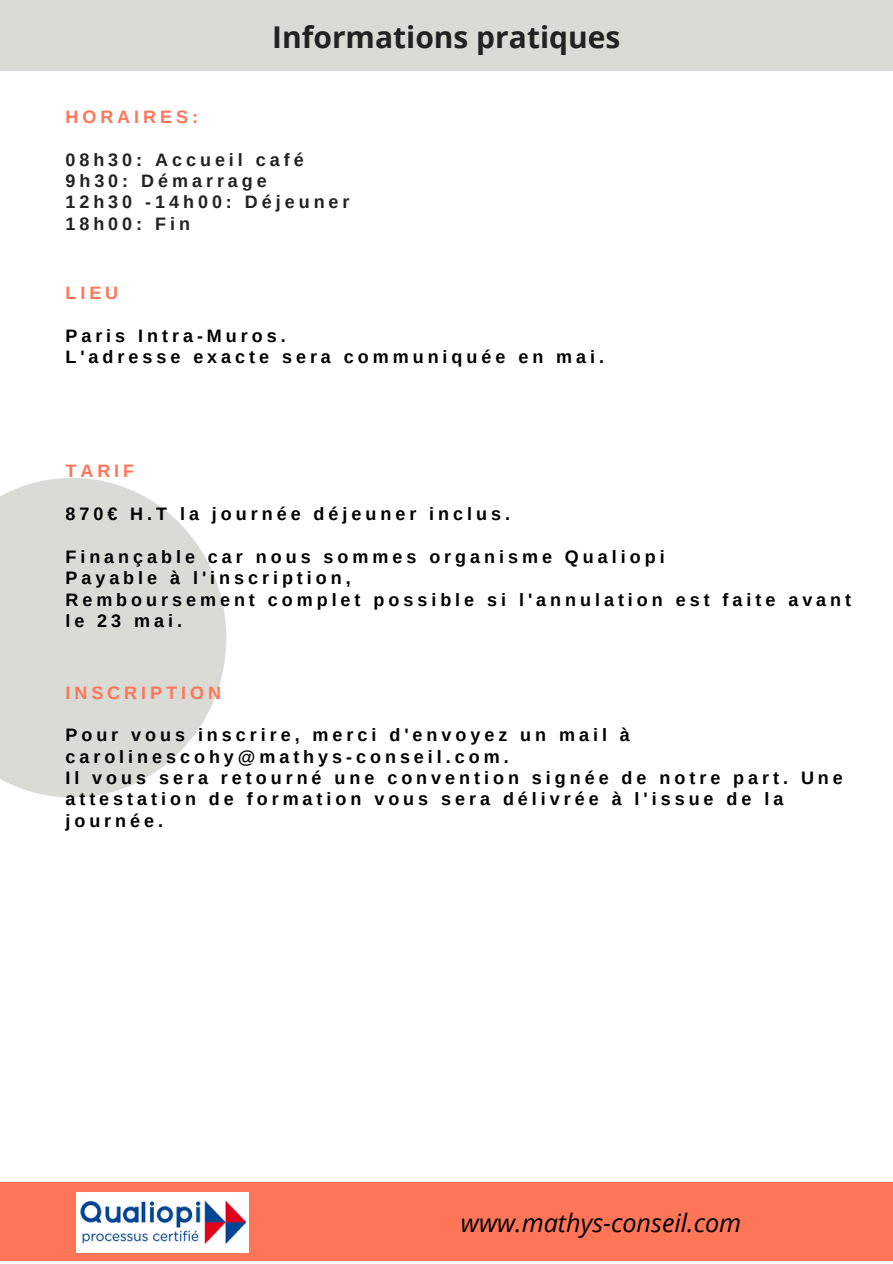
<style>
.page{position:relative;width:893px;height:1264px;background:#fff}
.page>*{position:absolute;margin:0;border:0;box-sizing:border-box;transform-origin:0 0}
.t1{font:700 30px "Open Sans";color:#222}
.t2{font:italic 25.2px "Open Sans";color:#000}
.t3{font:700 18px/21.3px "Arimo";letter-spacing:.22em;color:#000}
.t4{font:700 18px/21.3px "Arimo";letter-spacing:.22em;color:#222}
.t5{font:700 18px "Arimo";letter-spacing:.22em;color:#ff7558}
</style>
<div class="page">
<svg style="left:0;top:478px;width:226px;height:319px;fill:#dbdbd6"></svg>
<div style="left:0;top:0;width:892px;height:70px;background:#dbdbd6"></div>
<div style="left:0;top:1182px;width:892px;height:78px;background:#ff7558"></div>
<img style="left:76px;top:1192px;width:172px;height:60px">
<h1 class="t1" style="left:272px;top:16px;width:350px">Informations pratiques</h1>
<p class="t5" style="left:65px;top:106px;width:134px">HORAIRES:</p>
<p class="t4" style="left:65px;top:149px;width:286px">08h30: Accueil café<br>9h30: Démarrage<br>12h30 -14h00: Déjeuner<br>18h00: Fin</p>
<p class="t5" style="left:65px;top:283px;width:54px">LIEU</p>
<p class="t3" style="left:65px;top:325px;width:540px">Paris Intra-Muros.<br>L'adresse exacte sera communiquée en mai.</p>
<p class="t5" style="left:65px;top:461px;width:70px">TARIF</p>
<p class="t3" style="left:65px;top:503px;width:446px">870€ H.T la journée déjeuner inclus.</p>
<p class="t3" style="left:65px;top:546px;width:787px">Finançable car nous sommes organisme Qualiopi<br>Payable à l'inscription,<br>Remboursement complet possible si l'annulation est faite avant le 23 mai.</p>
<p class="t5" style="left:65px;top:682px;width:157px">INSCRIPTION</p>
<p class="t3" style="left:65px;top:724px;width:779px">Pour vous inscrire, merci d'envoyez un mail à carolinescohy@mathys-conseil.com.<br>Il vous sera retourné une convention signée de notre part. Une attestation de formation vous sera délivrée à l'issue de la journée.</p>
<h2 class="t2" style="left:461px;top:1205px;width:282px">www.mathys-conseil.com</h2>
</div>
